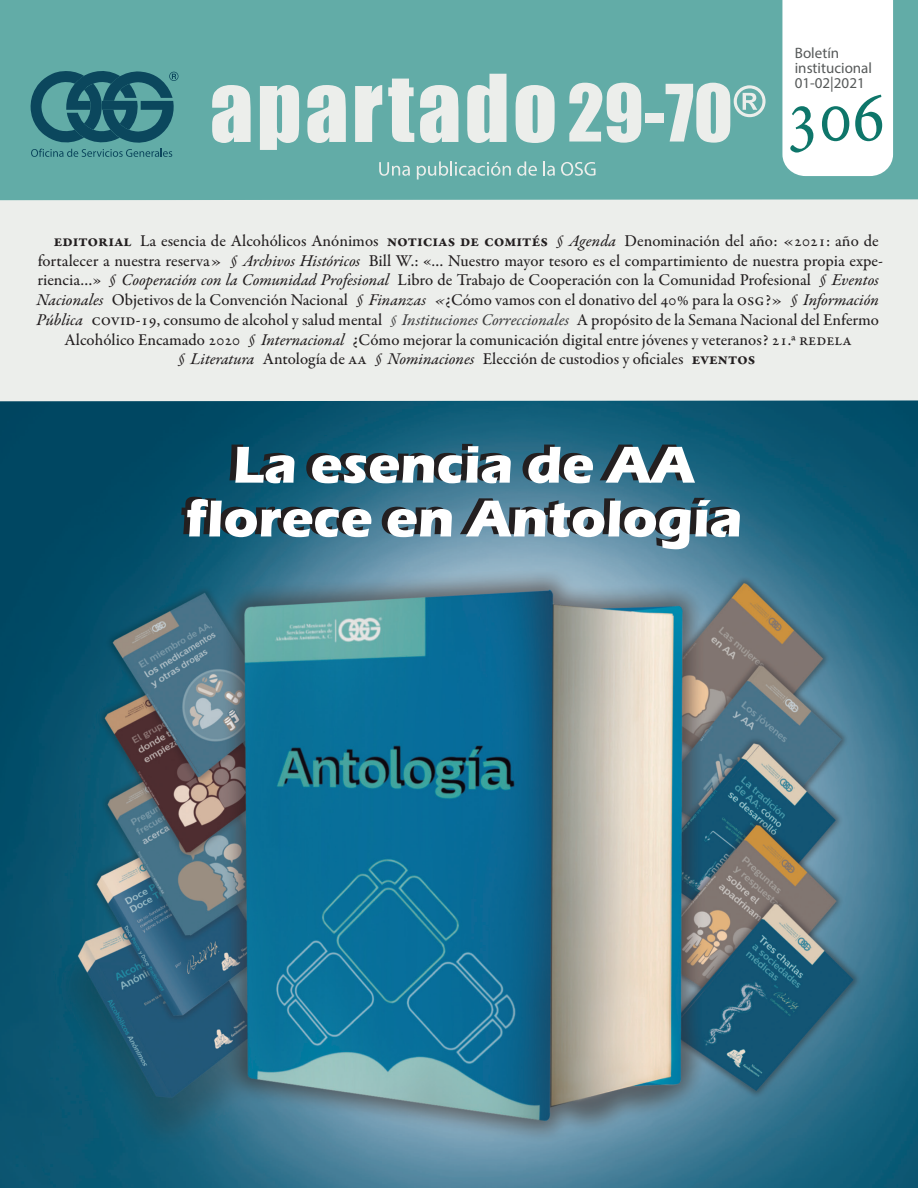
<style>
.page{position:relative;width:918px;height:1188px;background:#fff}
.page>*{position:absolute;margin:0;border:0;box-sizing:border-box;transform-origin:0 0}
.t1{font:75.3px "Minion Pro";color:#0e766a;scale:.9 1}
.t2{font:500 16.65px "Garamond Premr Pro";color:#231f20}
.t3{font:15px/15px "Myriad Pro";color:#575a5a}
.s1{font-weight:700}
.s2{font-family:"Garamond Premr Pro Med It";font-weight:400}
.s3{font-family:"Freight Text Pro";font-weight:400}
.s4{font-family:"Garamond Premr Pro Med It";font-weight:400;font-size:15px;color:#3e3e3f}
.s5{font-family:"Garamond Premr Pro Med It";font-weight:400;color:#3e3e3f}
</style>
<div class="page">
<div style="left:0;top:0;width:918px;height:215px;background:#62aca7"></div>
<svg style="left:379px;top:162px;width:31px;height:14px"></svg>
<svg style="left:417px;top:161px;width:94px;height:18px"></svg>
<svg style="left:517px;top:161px;width:20px;height:15px"></svg>
<svg style="left:543px;top:161px;width:12px;height:15px"></svg>
<svg style="left:561px;top:162px;width:35px;height:14px"></svg>
<svg style="left:212px;top:85px;width:39px;height:58px;background:#d1e1dd"></svg>
<svg style="left:260px;top:85px;width:39px;height:65px"></svg>
<svg style="left:307px;top:85px;width:39px;height:58px"></svg>
<svg style="left:355px;top:85px;width:27px;height:57px"></svg>
<svg style="left:388px;top:79px;width:26px;height:63px"></svg>
<svg style="left:420px;top:85px;width:38px;height:58px"></svg>
<svg style="left:467px;top:74px;width:40px;height:69px"></svg>
<svg style="left:516px;top:85px;width:39px;height:58px"></svg>
<svg style="left:569px;top:83px;width:72px;height:60px"></svg>
<div style="left:645px;top:113px;width:19px;height:10px;background:#eceeeb"></div>
<svg style="left:666px;top:83px;width:100px;height:60px"></svg>
<div style="left:782px;top:0;width:111px;height:176px;background:#fff"></div>
<svg style="left:30px;top:71px;width:149px;height:86px"></svg>
<img style="left:0;top:401px;width:918px;height:787px">
<svg style="left:229px;top:445px;width:65px;height:38px"></svg>
<svg style="left:306px;top:444px;width:205px;height:39px"></svg>
<svg style="left:523px;top:445px;width:70px;height:38px"></svg>
<svg style="left:600px;top:445px;width:95px;height:38px"></svg>
<svg style="left:181px;top:497px;width:190px;height:40px"></svg>
<svg style="left:382px;top:507px;width:70px;height:30px"></svg>
<svg style="left:460px;top:498px;width:280px;height:51px"></svg>
<div style="left:0;top:199px;width:918px;height:202px;background:#eceeeb"></div>
<p class="t3" style="left:795px;top:45px;width:79px">Boletín institucional<br>01-02|2021</p>
<p class="t1" style="left:786px;top:66px;width:111px">306</p>
<p class="t2" style="left:54px;top:231px;width:826px"><span class="s1">editorial</span> La esencia de Alcohólicos Anónimos <span class="s1">noticias de comités</span> <span class="s2">§ Agenda</span> Denominación del año: «2021: año de</p>
<p class="t2" style="left:38px;top:251px;width:847px">fortalecer a nuestra reserva » <span class="s2">§ Archivos Históricos</span> Bill W.: <span class="s3">«</span>… Nuestro mayor tesoro es el compartimiento de nuestra propia expe-</p>
<p class="t2" style="left:38px;top:270px;width:843px">riencia…<span class="s3">»</span> <span class="s2">§ Cooperación con la Comunidad Profesional</span> Libro de Trabajo de Cooperación con la Comunidad Profesional <span class="s2">§ Eventos</span></p>
<p class="t2" style="left:37px;top:290px;width:844px"><span class="s2">Nacionales</span> Objetivos de la Convención Nacional <span class="s2">§ Finanzas «</span>¿Cómo vamos con el donativo del 40% para la osg?» <span class="s2">§ Información</span></p>
<p class="t2" style="left:36px;top:310px;width:844px"><span class="s2">Pública</span> covid-19, consumo de alcohol y salud mental <span class="s4">§</span> <span class="s5">Instituciones Correccionales</span> A propósito de la Semana Nacional del Enfermo</p>
<p class="t2" style="left:65px;top:329px;width:784px">Alcohólico Encamado 2020 <span class="s2">§ Internacional</span> ¿Cómo mejorar la comunicación digital entre jóvenes y veteranos? 21.ª redela</p>
<p class="t2" style="left:178px;top:349px;width:579px"><span class="s2">§ Literatura</span> Antología de aa <span class="s2">§ Nominaciones</span> Elección de custodios y oficiales <span class="s1">eventos</span></p>
</div>
